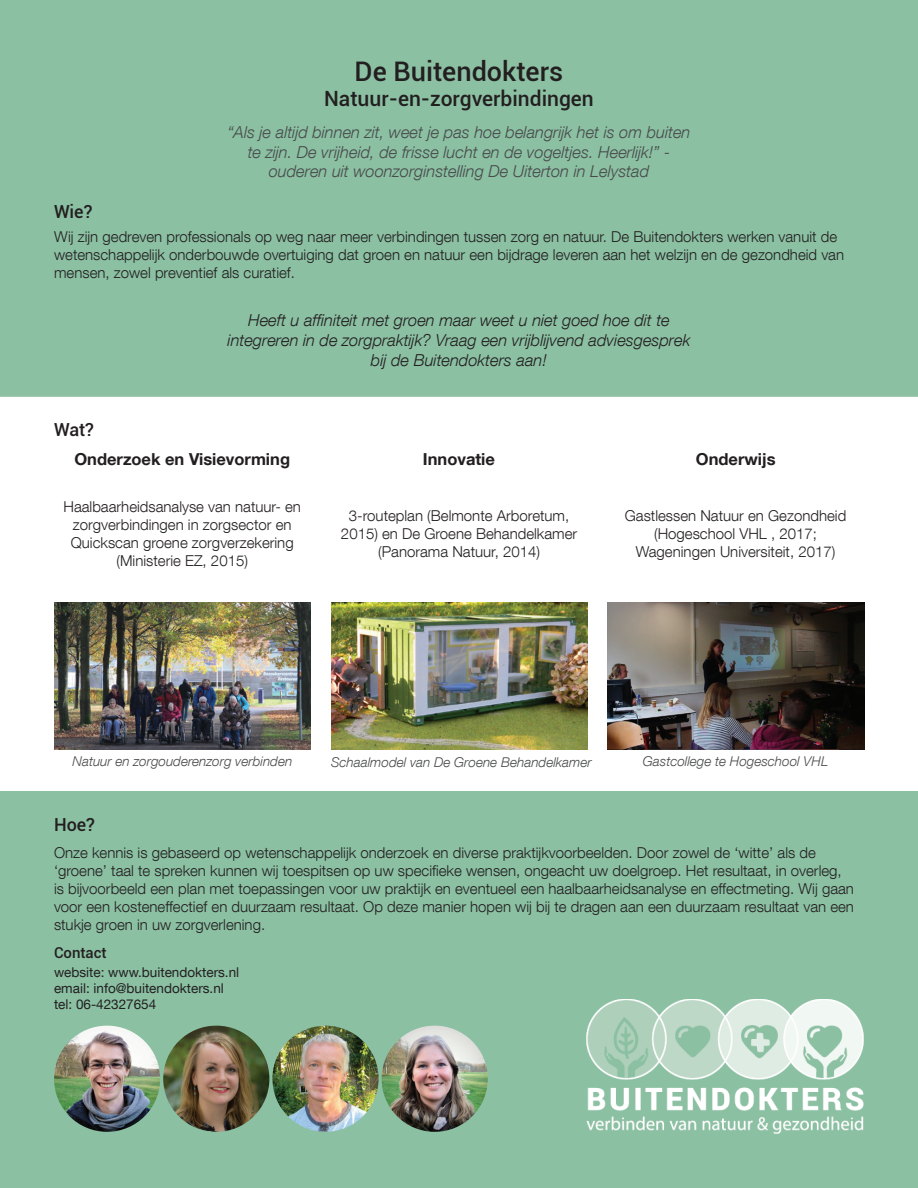
<style>
.page{position:relative;width:918px;height:1188px;background:#fff}
.page>*{position:absolute;margin:0;border:0;box-sizing:border-box;transform-origin:0 0}
.t1{font:500 27px "Roboto";color:#231f20}
.t2{font:500 21px "Roboto";color:#231f20}
.t3{font:500 18px "Roboto";color:#231f20}
.t4{font:italic 300 16.5px/19.8px "Helvetica Neue LT Com";color:#494a4b;text-align:center}
.t5{font:italic 300 16.5px/19.8px "Helvetica Neue LT Com";color:#231f20;text-align:center}
.t6{font:700 16.5px "Helvetica Neue LT Com";color:#231f20}
.t7{font:300 15px/18px "Helvetica Neue LT Com";color:#231f20;text-align:center}
.t8{font:500 15px "Roboto";color:#231f20}
.t9{font:italic 300 13.5px "Helvetica Neue LT Com";color:#494a4b}
.t10{font:13.5px/16.2px "Helvetica Neue LT Com";color:#231f20}
</style>
<div class="page">
<div style="left:0;top:0;width:918px;height:396px;background:#8bc0a3"></div>
<hr style="left:0;top:396px;width:918px;height:1px;background:#a2cab3">
<div style="left:0;top:791px;width:918px;height:397px;background:#8bc0a3"></div>
<img style="left:382px;top:1026px;width:106px;height:106px;border-radius:53px">
<img style="left:163px;top:1026px;width:106px;height:106px;border-radius:53px">
<img style="left:272px;top:1026px;width:107px;height:106px;border-radius:53px">
<img style="left:54px;top:1026px;width:106px;height:106px;border-radius:53px">
<img style="left:331px;top:602px;width:257px;height:148px">
<img style="left:608px;top:602px;width:256px;height:148px">
<img style="left:54px;top:602px;width:257px;height:148px">
<img style="left:586px;top:999px;width:278px;height:135px">
<h1 class="t1" style="left:355px;top:52px;width:210px">De Buitendokters</h1>
<h2 class="t2" style="left:324px;top:84px;width:271px">Natuur-en-zorgverbindingen</h2>
<p class="t3" style="left:54px;top:199px;width:40px">Wie?</p>
<p class="t4" style="left:228px;top:122px;width:464px">“Als je altijd binnen zit, weet je pas hoe belangrijk het is om buiten te zijn. De vrijheid, de frisse lucht en de vogeltjes. Heerlijk!” - ouderen uit woonzorginstelling De Uiterton in Lelystad</p>
<p class="t7" style="left:54px;top:227px;width:791px;text-align:left">Wij zijn gedreven professionals op weg naar meer verbindingen tussen zorg en natuur. De Buitendokters werken vanuit de wetenschappelijk onderbouwde overtuiging dat groen en natuur een bijdrage leveren aan het welzijn en de gezondheid van mensen, zowel preventief als curatief.</p>
<p class="t5" style="left:228px;top:310px;width:464px">Heeft u affiniteit met groen maar weet u niet goed hoe dit te integreren in de zorgpraktijk? Vraag een vrijblijvend adviesgesprek bij de Buitendokters aan!</p>
<p class="t3" style="left:54px;top:417px;width:42px">Wat?</p>
<p class="t6" style="left:74px;top:448px;width:217px">Onderzoek en Visievorming</p>
<p class="t6" style="left:423px;top:448px;width:74px">Innovatie</p>
<p class="t6" style="left:696px;top:448px;width:81px">Onderwijs</p>
<p class="t7" style="left:63px;top:497px;width:239px">Haalbaarheidsanalyse van natuur- en zorgverbindingen in zorgsector en<br>Quickscan groene zorgverzekering (Ministerie EZ, 2015)</p>
<p class="t7" style="left:625px;top:506px;width:223px">Gastlessen Natuur en Gezondheid (Hogeschool VHL , 2017;<br>Wageningen Universiteit, 2017)</p>
<p class="t7" style="left:341px;top:506px;width:238px">3-routeplan (Belmonte Arboretum,<br>2015) en De Groene Behandelkamer (Panorama Natuur, 2014)</p>
<p class="t9" style="left:73px;top:753px;width:221px">Natuur en zorgouderenzorg verbinden</p>
<p class="t9" style="left:331px;top:754px;width:262px">Schaalmodel van De Groene Behandelkamer</p>
<p class="t9" style="left:643px;top:753px;width:187px">Gastcollege te Hogeschool VHL</p>
<p class="t3" style="left:54px;top:812px;width:43px">Hoe?</p>
<p class="t7" style="left:54px;top:843px;width:802px;text-align:left">Onze kennis is gebaseerd op wetenschappelijk onderzoek en diverse praktijkvoorbeelden. Door zowel de ‘witte’ als de ‘groene’ taal te spreken kunnen wij toespitsen op uw specifieke wensen, ongeacht uw doelgroep. Het resultaat, in overleg, is bijvoorbeeld een plan met toepassingen voor uw praktijk en eventueel een haalbaarheidsanalyse en effectmeting. Wij gaan voor een kosteneffectief en duurzaam resultaat. Op deze manier hopen wij bij te dragen aan een duurzaam resultaat van een stukje groen in uw zorgverlening.</p>
<p class="t8" style="left:54px;top:942px;width:54px">Contact</p>
<p class="t10" style="left:54px;top:963px;width:187px">website: www.buitendokters.nl email: info@buitendokters.nl tel: 06-42327654</p>
</div>
